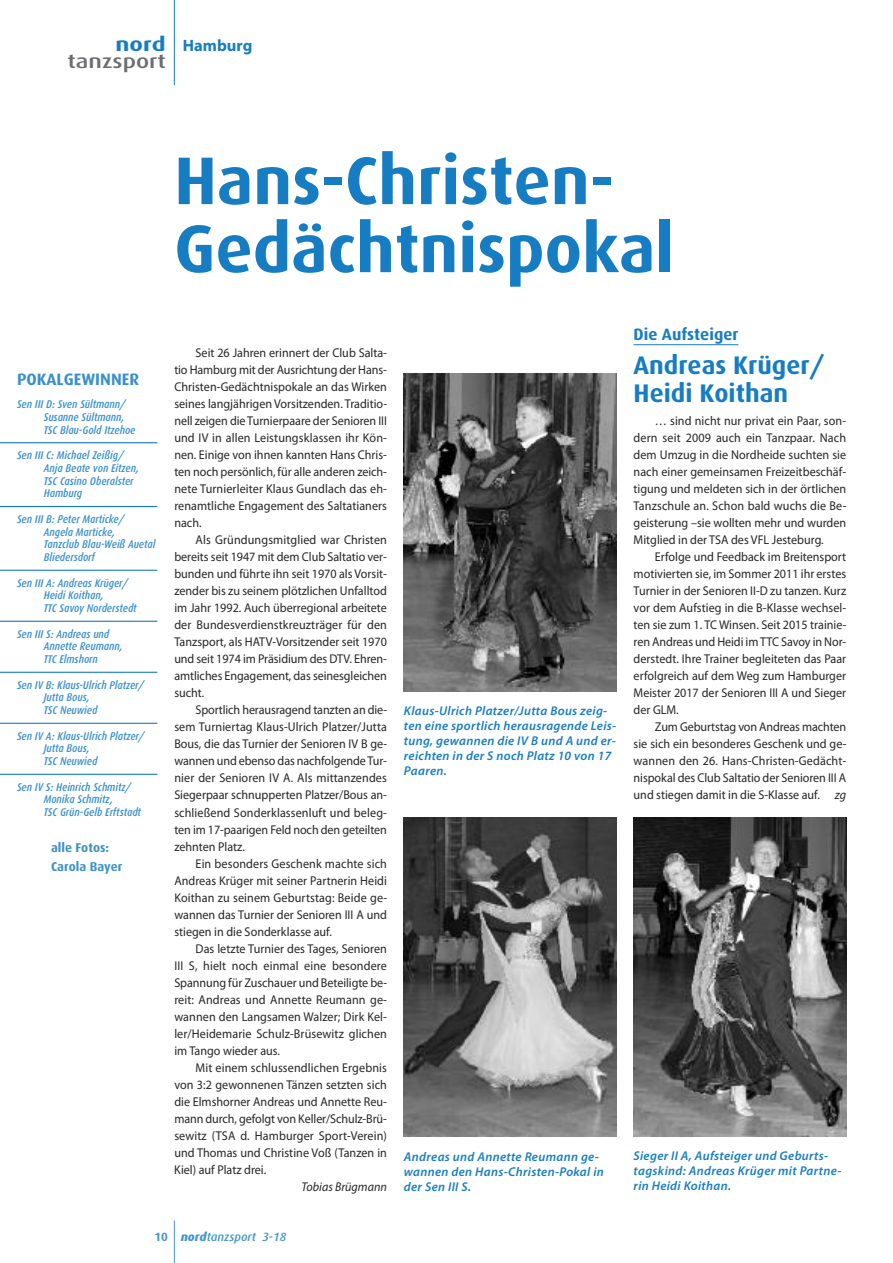
<style>
.page{position:relative;width:893px;height:1263px;background:#fff}
.page>*{position:absolute;margin:0;border:0;box-sizing:border-box;transform-origin:0 0}
.t1{font:700 67.5px/68.1px "Dax";color:#177dc2}
.t2{font:700 25.5px/27.6px "Dax";color:#177dc2}
.t3{font:500 19.5px "Dax";color:#6c6d70;scale:1.25 1}
.t4{font:700 19.5px "Dax";color:#177dc2;scale:1.25 1}
.t5{font:700 16.5px "Dax";color:#3a90cb}
.t6{font:700 16.5px "Dax";color:#177dc2}
.t7{font:700 16.5px "Myriad Pro";color:#177dc2}
.t8{font:12.75px/17px "Myriad Pro";color:#272526;text-align:justify;scale:.95 1}
.t9{font:italic 600 12.75px/14.9px "Myriad Pro";letter-spacing:.025em;color:#177dc2}
.t10{font:700 12.75px/18.6px "Dax";color:#3a90cb}
.t11{font:italic 12.75px "Myriad Pro";color:#272526;scale:.95 1}
.t12{font:italic 500 12px "Dax";color:#4697ce}
.t13{font:italic 500 11.25px/12.8px "Dax Condensed";color:#3a90cb}
.s1{font-style:italic}
.s2{font-weight:700;font-style:normal}
.s3{font-weight:800}
</style>
<div class="page">
<hr style="left:174px;top:1220px;width:1px;height:43px;background:#4697ce">
<hr style="left:174px;top:0;width:1px;height:85px;background:#177dc2">
<hr style="left:0;top:442px;width:157px;height:1px;background:#177dc2">
<hr style="left:0;top:506px;width:157px;height:1px;background:#177dc2">
<hr style="left:0;top:570px;width:157px;height:1px;background:#177dc2">
<hr style="left:0;top:621px;width:157px;height:1px;background:#177dc2">
<hr style="left:0;top:672px;width:157px;height:1px;background:#177dc2">
<hr style="left:0;top:723px;width:157px;height:1px;background:#177dc2">
<hr style="left:0;top:774px;width:157px;height:1px;background:#177dc2">
<hr style="left:634px;top:344px;width:104px;height:1px;background:#177dc2">
<img style="left:634px;top:818px;width:212px;height:319px">
<img style="left:404px;top:818px;width:213px;height:319px">
<img style="left:404px;top:373px;width:213px;height:319px">
<h3 class="t4" style="left:116px;top:33px;width:42px">nord</h3>
<h3 class="t3" style="left:68px;top:50px;width:80px">tanzsport</h3>
<p class="t7" style="left:183px;top:39px;width:71px">Hamburg</p>
<p class="t5" style="left:17px;top:370px;width:124px">POKALGEWINNER</p>
<p class="t13" style="left:44px;top:398px;width:93px;text-indent:-27px">Sen III D: Sven Sültmann/<br>Susanne Sültmann,<br>TSC Blau-Gold Itzehoe</p>
<p class="t13" style="left:44px;top:449px;width:97px;text-indent:-27px">Sen III C: Michael Zeißig/<br>Anja Beate von Eitzen,<br>TSC Casino Oberalster<br>Hamburg</p>
<p class="t13" style="left:44px;top:513px;width:113px;text-indent:-27px">Sen III B: Peter Marticke/<br>Angela Marticke,<br>Tanzclub Blau-Weiß Auetal<br>Bliedersdorf</p>
<p class="t13" style="left:44px;top:576px;width:94px;text-indent:-27px">Sen III A: Andreas Krüger/<br>Heidi Koithan,<br>TTC Savoy Norderstedt</p>
<p class="t13" style="left:44px;top:627px;width:81px;text-indent:-27px">Sen III S: Andreas und<br>Annette Reumann,<br>TTC Elmshorn</p>
<p class="t13" style="left:44px;top:678px;width:102px;text-indent:-27px">Sen IV B: Klaus-Ulrich Platzer/<br>Jutta Bous,<br>TSC Neuwied</p>
<p class="t13" style="left:44px;top:729px;width:102px;text-indent:-27px">Sen IV A: Klaus-Ulrich Platzer/<br>Jutta Bous,<br>TSC Neuwied</p>
<p class="t13" style="left:44px;top:780px;width:99px;text-indent:-27px">Sen IV S: Heinrich Schmitz/<br>Monika Schmitz,<br>TSC Grün-Gelb Erftstadt</p>
<p class="t10" style="left:51px;top:839px;width:73px">alle Fotos:<br>Carola Bayer</p>
<h1 class="t1" style="left:174px;top:147px;width:501px">Hans-Christen-<br>Gedächtnispokal</h1>
<p class="t8" style="left:174px;top:345px;width:225px;text-indent:21px">Seit 26 Jahren erinnert der Club Salta&shy;tio Hamburg mit der Ausrichtung der Hans-Christen-Gedächtnispokale an das Wirken seines langjährigen Vorsitzenden. Traditio&shy;nell zeigen die Turnierpaare der Senioren III und IV in allen Leistungsklassen ihr Kön&shy;nen. Einige von ihnen kannten Hans Chris&shy;ten noch persönlich, für alle anderen zeich&shy;nete Turnierleiter Klaus Gundlach das eh&shy;renamtliche Engagement des Saltatianers nach.</p>
<p class="t8" style="left:174px;top:533px;width:225px;text-indent:21px">Als Gründungsmitglied war Christen bereits seit 1947 mit dem Club Saltatio ver&shy;bunden und führte ihn seit 1970 als Vorsit&shy;zender bis zu seinem plötzlichen Unfalltod im Jahr 1992. Auch überregional arbeitete der Bundesverdienstkreuzträger für den Tanzsport, als HATV-Vorsitzender seit 1970 und seit 1974 im Präsidium des DTV. Ehren&shy;amtliches Engagement, das seinesgleichen sucht.</p>
<p class="t8" style="left:174px;top:703px;width:226px;text-indent:21px">Sportlich herausragend tanzten an die&shy;sem Turniertag Klaus-Ulrich Platzer/Jutta Bous, die das Turnier der Senioren IV B ge&shy;wannen und ebenso das nachfolgende Tur&shy;nier der Senioren IV A. Als mittanzendes Siegerpaar schnupperten Platzer/Bous an&shy;schließend Sonderklassenluft und beleg&shy;ten im 17-paarigen Feld noch den geteilten zehnten Platz.</p>
<p class="t8" style="left:174px;top:856px;width:226px;text-indent:21px">Ein besonders Geschenk machte sich Andreas Krüger mit seiner Partnerin Heidi Koithan zu seinem Geburtstag: Beide ge&shy;wannen das Turnier der Senioren III A und stiegen in die Sonderklasse auf.</p>
<p class="t8" style="left:174px;top:941px;width:226px;text-indent:21px">Das letzte Turnier des Tages, Senioren III S, hielt noch einmal eine besondere Spannung für Zuschauer und Beteiligte be&shy;reit: Andreas und Annette Reumann ge&shy;wannen den Langsamen Walzer; Dirk Kel&shy;ler/Heidemarie Schulz-Brüsewitz glichen im Tango wieder aus.</p>
<p class="t8" style="left:174px;top:1060px;width:225px;text-indent:21px">Mit einem schlussendlichen Ergebnis von 3:2 gewonnenen Tänzen setzten sich die Elmshorner Andreas und Annette Reu&shy;mann durch, gefolgt von Keller/Schulz-Brü&shy;sewitz (TSA d. Hamburger Sport-Verein) und Thomas und Christine Voß (Tanzen in Kiel) auf Platz drei.</p>
<p class="t11" style="left:302px;top:1182px;width:91px">Tobias Brügmann</p>
<p class="t9" style="left:404px;top:704px;width:214px">Klaus-Ulrich Platzer/Jutta Bous zeig&shy;ten eine sportlich herausragende Leis&shy;tung, gewannen die IV B und A und er&shy;reichten in der S noch Platz 10 von 17<br>Paaren.</p>
<p class="t9" style="left:404px;top:1151px;width:201px">Andreas und Annette Reumann ge&shy;wannen den Hans-Christen-Pokal in der Sen III S.</p>
<p class="t6" style="left:634px;top:325px;width:106px">Die Aufsteiger</p>
<h2 class="t2" style="left:634px;top:352px;width:192px">Andreas Krüger/<br>Heidi Koithan</h2>
<p class="t8" style="left:634px;top:413px;width:226px;text-indent:21px">… sind nicht nur privat ein Paar, son&shy;dern seit 2009 auch ein Tanzpaar. Nach dem Umzug in die Nordheide suchten sie nach einer gemeinsamen Freizeitbeschäf&shy;tigung und meldeten sich in der örtlichen Tanzschule an. Schon bald wuchs die Be&shy;geisterung –sie wollten mehr und wurden Mitglied in der TSA des VFL Jesteburg.</p>
<p class="t8" style="left:634px;top:550px;width:226px;text-indent:21px">Erfolge und Feedback im Breitensport motivierten sie, im Sommer 2011 ihr erstes Turnier in der Senioren II-D zu tanzen. Kurz vor dem Aufstieg in die B-Klasse wechsel&shy;ten sie zum 1. TC Winsen. Seit 2015 trainie&shy;ren Andreas und Heidi imTTC Savoy in Nor&shy;derstedt. Ihre Trainer begleiteten das Paar erfolgreich auf dem Weg zum Hamburger Meister 2017 der Senioren III A und Sieger der GLM.</p>
<p class="t8" style="left:634px;top:720px;width:226px;text-indent:21px">Zum Geburtstag von Andreas machten sie sich ein besonderes Geschenk und ge&shy;wannen den 26. Hans-Christen-Gedächt&shy;nispokal des Club Saltatio der Senioren III A und stiegen damit in die S-Klasse auf. <span class="s1">zg</span></p>
<p class="t9" style="left:634px;top:1149px;width:209px">Sieger II A, Aufsteiger und Geburts&shy;tagskind: Andreas Krüger mit Partne&shy;rin Heidi Koithan.</p>
<p class="t12" style="left:154px;top:1230px;width:133px"><span class="s2">10</span> <span class="s3">nord</span>tanzsport 3-18</p>
</div>
